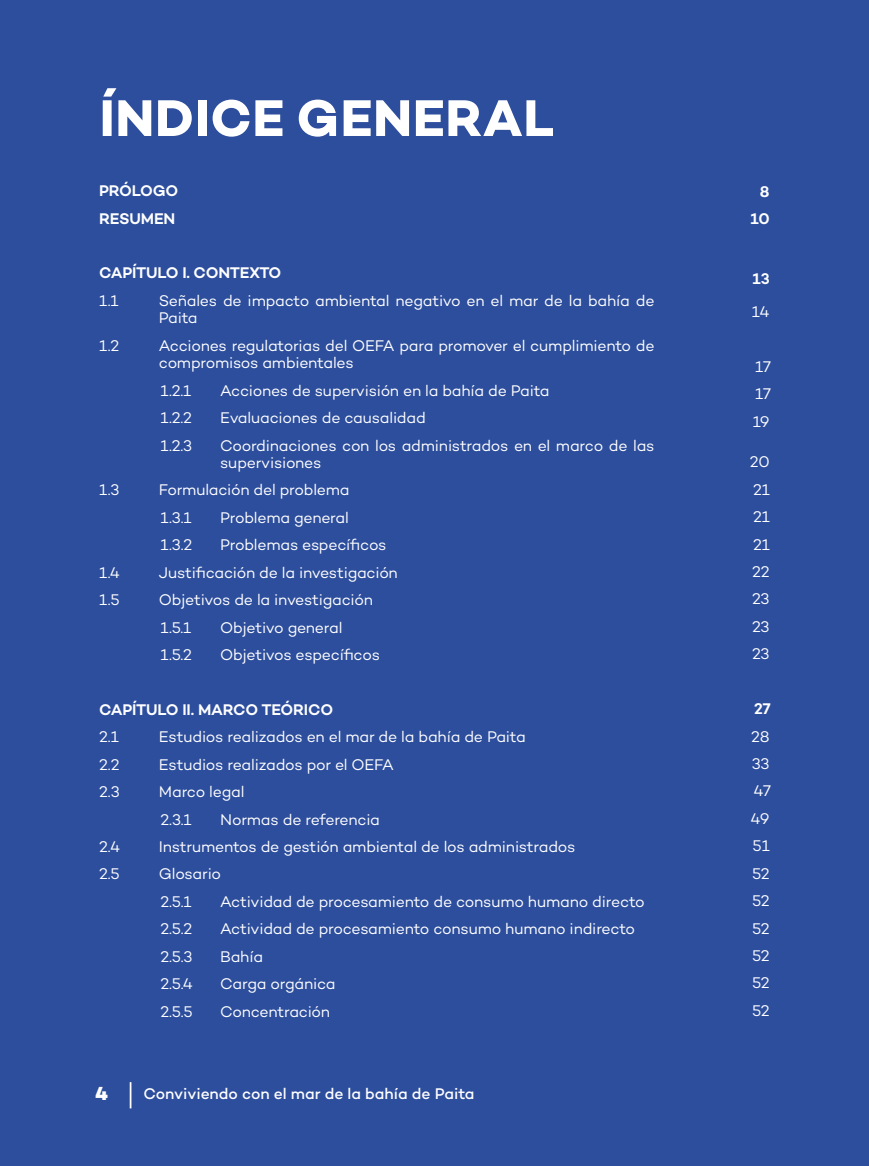
<style>
.page{position:relative;width:869px;height:1166px;background:#fff}
.page>*{position:absolute;margin:0;border:0;box-sizing:border-box;transform-origin:0 0}
.t1{font:700 52.5px "Campton";letter-spacing:.01em;color:#fff}
.t2{font:800 19.25px "Campton";color:#fff}
.t3{font:15.75px/27.5px "Campton";letter-spacing:-.015em;color:#fff}
.t4{font:600 15.75px/27.5px "Campton";letter-spacing:-.02em;color:#fff}
.t5{font:500 15.75px "Campton";letter-spacing:-.005em;color:#fff}
</style>
<div class="page">
<div style="left:0;top:0;width:868px;height:1166px;background:#2d4e9d"></div>
<svg style="left:130px;top:1082px;width:1px;height:26px"></svg>
<h1 class="t1" style="left:99px;top:85px;width:456px">ÍNDICE GENERAL</h1>
<p class="t4" style="left:99px;top:177px;width:80px">PRÓLOGO<br>RESUMEN</p>
<p class="t4" style="left:99px;top:259px;width:183px">CAPÍTULO I. CONTEXTO</p>
<p class="t3" style="left:99px;top:286px;width:21px">1.1</p>
<p class="t3" style="left:159px;top:291px;width:497px;line-height:17.5px">Señales de impacto ambiental negativo en el mar de la bahía de<br>Paita</p>
<p class="t3" style="left:99px;top:331px;width:22px">1.2</p>
<p class="t3" style="left:159px;top:336px;width:497px;line-height:17.5px">Acciones regulatorias del OEFA para promover el cumplimiento de compromisos ambientales</p>
<p class="t3" style="left:160px;top:376px;width:32px">1.2.1</p>
<p class="t3" style="left:220px;top:376px;width:331px">Acciones de supervisión en la bahía de Paita</p>
<p class="t3" style="left:160px;top:404px;width:33px">1.2.2</p>
<p class="t3" style="left:220px;top:404px;width:207px">Evaluaciones de causalidad</p>
<p class="t3" style="left:160px;top:431px;width:33px">1.2.3</p>
<p class="t3" style="left:220px;top:436px;width:435px;line-height:17.5px">Coordinaciones con los administrados en el marco de las supervisiones</p>
<p class="t3" style="left:99px;top:476px;width:22px">1.3</p>
<p class="t3" style="left:159px;top:476px;width:192px">Formulación del problema<br>1.3.1</p>
<p class="t3" style="left:220px;top:503px;width:130px">Problema general</p>
<p class="t3" style="left:160px;top:531px;width:33px">1.3.2</p>
<p class="t3" style="left:220px;top:531px;width:168px">Problemas específicos</p>
<p class="t3" style="left:99px;top:558px;width:22px">1.4</p>
<p class="t3" style="left:159px;top:558px;width:240px">Justificación de la investigación</p>
<p class="t3" style="left:99px;top:586px;width:22px">1.5</p>
<p class="t3" style="left:159px;top:586px;width:215px">Objetivos de la investigación<br>1.5.1</p>
<p class="t3" style="left:220px;top:613px;width:124px">Objetivo general</p>
<p class="t3" style="left:160px;top:640px;width:33px">1.5.2</p>
<p class="t3" style="left:220px;top:640px;width:161px">Objetivos específicos</p>
<p class="t4" style="left:99px;top:695px;width:235px">CAPÍTULO II. MARCO TEÓRICO</p>
<p class="t3" style="left:99px;top:723px;width:21px">2.1</p>
<p class="t3" style="left:159px;top:723px;width:368px">Estudios realizados en el mar de la bahía de Paita</p>
<p class="t3" style="left:99px;top:750px;width:22px">2.2</p>
<p class="t3" style="left:159px;top:750px;width:236px">Estudios realizados por el OEFA</p>
<p class="t3" style="left:99px;top:778px;width:22px">2.3</p>
<p class="t3" style="left:159px;top:778px;width:87px">Marco legal<br>2.3.1</p>
<p class="t3" style="left:220px;top:805px;width:161px">Normas de referencia</p>
<p class="t3" style="left:99px;top:832px;width:22px">2.4</p>
<p class="t3" style="left:159px;top:832px;width:418px">Instrumentos de gestión ambiental de los administrados</p>
<p class="t3" style="left:99px;top:860px;width:22px">2.5</p>
<p class="t3" style="left:159px;top:860px;width:64px">Glosario<br>2.5.1</p>
<p class="t3" style="left:220px;top:887px;width:426px">Actividad de procesamiento de consumo humano directo</p>
<p class="t3" style="left:160px;top:915px;width:33px">2.5.2</p>
<p class="t3" style="left:220px;top:915px;width:416px">Actividad de procesamiento consumo humano indirecto</p>
<p class="t3" style="left:160px;top:942px;width:33px">2.5.3</p>
<p class="t3" style="left:220px;top:942px;width:44px">Bahía</p>
<p class="t3" style="left:160px;top:969px;width:34px">2.5.4</p>
<p class="t3" style="left:220px;top:969px;width:117px">Carga orgánica</p>
<p class="t3" style="left:160px;top:997px;width:34px">2.5.5</p>
<p class="t3" style="left:220px;top:997px;width:111px">Concentración</p>
<p class="t2" style="left:95px;top:1081px;width:14px">4</p>
<p class="t5" style="left:144px;top:1083px;width:332px">Conviviendo con el mar de la bahía de Paita</p>
<p class="t4" style="left:750px;top:177px;width:21px;text-align:center">8<br>10</p>
<p class="t4" style="left:752px;top:265px;width:19px">13</p>
<p class="t3" style="left:751px;top:297px;width:19px">14</p>
<p class="t3" style="left:752px;top:352px;width:20px;text-align:justify">17<br>17<br>19</p>
<p class="t3" style="left:749px;top:448px;width:21px;text-align:justify">20<br>21<br>21<br>21<br>22<br>23<br>23<br>23</p>
<p class="t4" style="left:753px;top:695px;width:18px">27</p>
<p class="t3" style="left:750px;top:722px;width:22px;text-align:justify">28<br>33<br>47<br>49<br>51<br>52<br>52<br>52<br>52<br>52<br>52</p>
</div>
